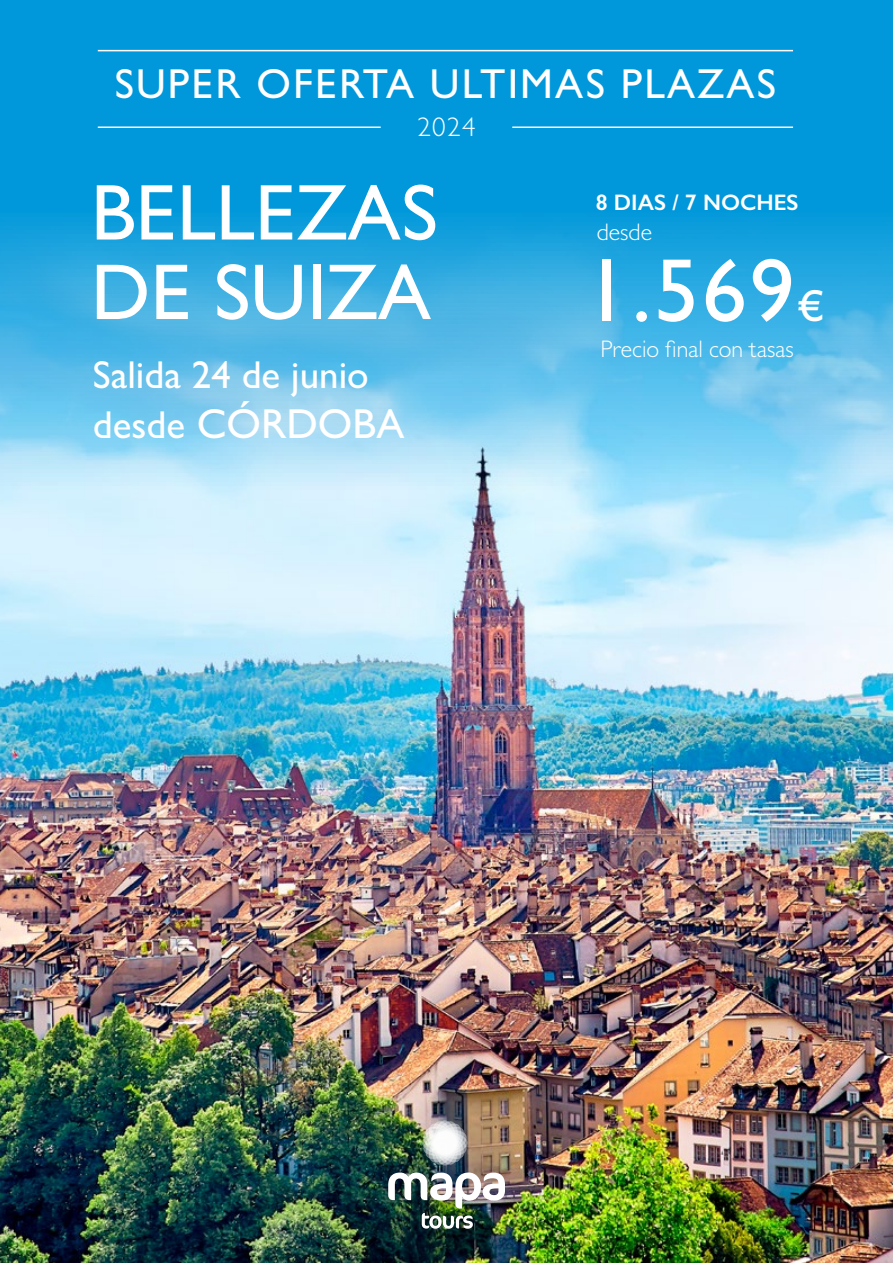
<style>
.page{position:relative;width:893px;height:1263px;background:#0098da}
.page>*{position:absolute;margin:0;border:0;box-sizing:border-box;transform-origin:0 0}
.t1{font:500 90px "Gill Sans";color:#fff}
.t2{font:500 79.5px/79.5px "Gill Sans";color:#fff}
.t3{font:500 42px "Gill Sans";letter-spacing:.05em;color:#fff}
.t4{font:500 42px "Gill Sans";color:#fff}
.t5{font:500 39px "Gill Sans";color:#fff}
.t6{font:300 27px "Gill Sans";color:#fff}
.t7{font:300 24px "Gill Sans";color:#fff}
.t8{font:600 22.5px "Gill Sans";color:#fff}
.s1{font-size:39px}
.s2{font-size:45px}
</style>
<div class="page">
<img style="left:0;top:222px;width:893px;height:1041px">
<svg style="left:423px;top:1121px;width:44px;height:44px;background:#bec2c2"></svg>
<img style="left:388px;top:1172px;width:117px;height:57px">
<hr style="left:98px;top:126px;width:283px;height:2px;background:#fff">
<hr style="left:512px;top:126px;width:281px;height:2px;background:#fff">
<hr style="left:98px;top:50px;width:695px;height:1px;background:#fff">
<h3 class="t3" style="left:115px;top:59px;width:663px">SUPER OFERTA ULTIMAS PLAZAS</h3>
<p class="t6" style="left:417px;top:111px;width:60px">2024</p>
<h2 class="t2" style="left:91px;top:172px;width:349px">BELLEZAS<br>DE SUIZA</h2>
<h3 class="t5" style="left:93px;top:352px;width:277px">Salida 24 de junio</h3>
<h3 class="t4" style="left:93px;top:399px;width:313px"><span class="s1">desde</span> CÓRDOBA</h3>
<p class="t8" style="left:596px;top:189px;width:204px">8 DIAS / 7 NOCHES</p>
<p class="t7" style="left:597px;top:218px;width:57px">desde</p>
<h1 class="t1" style="left:584px;top:237px;width:242px">1.569<span class="s2">€</span></h1>
<p class="t7" style="left:600px;top:334px;width:195px">Precio final con tasas</p>
</div>
